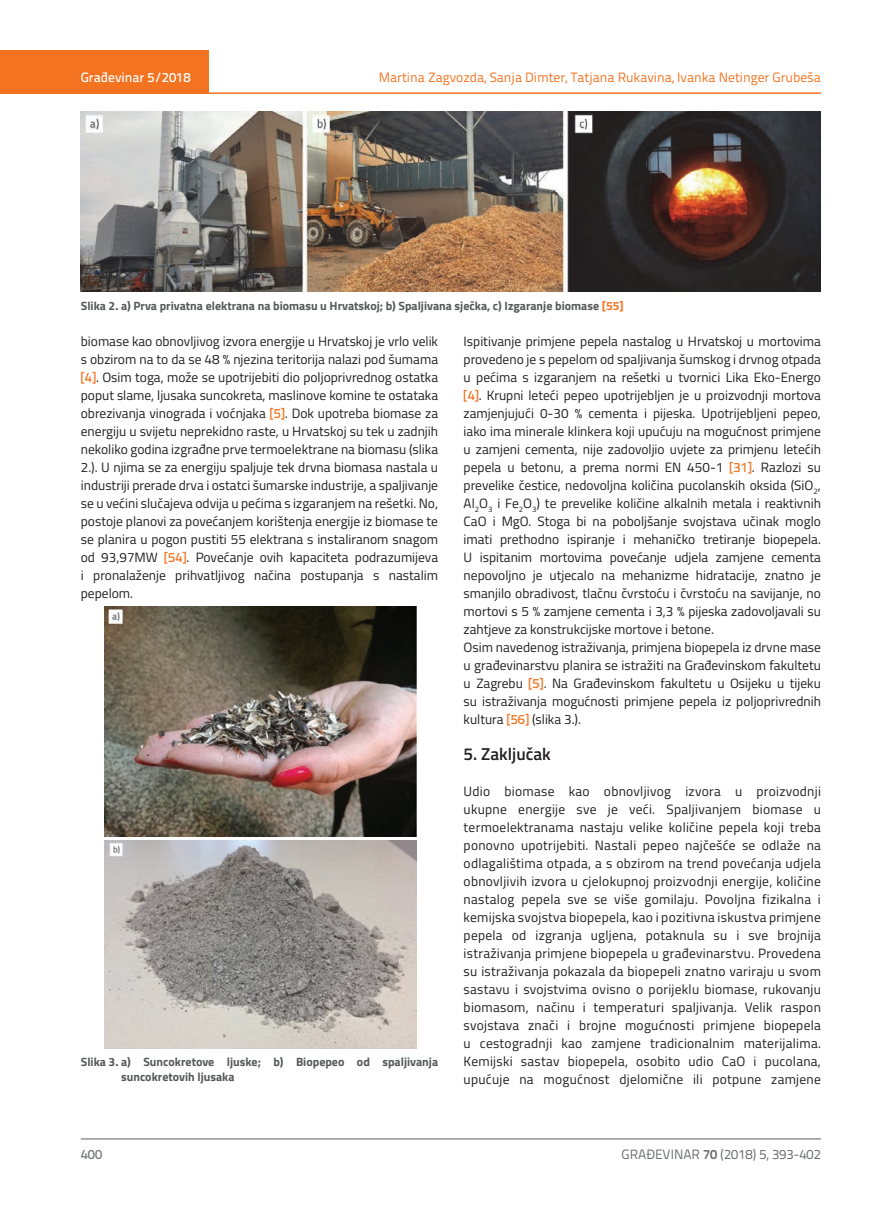
<style>
.page{position:relative;width:872px;height:1212px;background:#fff}
.page>*{position:absolute;margin:0;border:0;box-sizing:border-box;transform-origin:0 0}
.t1{font:600 17.25px "Titillium";color:#231f20}
.t2{font:13.5px/18px "Titillium";color:#231f20;text-align:justify}
.t3{font:13.5px "Titillium Text 22 L";color:#f47321}
.t4{font:13.5px "Titillium Text 22 L";color:#6c6d70}
.t5{font:500 13.5px "Titillium Text 22 L";color:#fff}
.t6{font:500 13.5px "Titillium Text 22 L";color:#787a7d}
.t7{font:700 12px/15px "Titillium";color:#57585a}
.s1{color:#f47321}
.s2{font-family:"Titillium Text 22 L";font-weight:500;color:#f47321}
.s3{font-weight:700}
</style>
<div class="page">
<div style="left:0;top:50px;width:208px;height:44px;background:#f47321"></div>
<hr style="left:0;top:92px;width:821px;height:2px;background:#f47321">
<hr style="left:81px;top:1139px;width:740px;height:1px;background:#57585a">
<img style="left:81px;top:112px;width:740px;height:180px">
<img style="left:105px;top:606px;width:312px;height:230px">
<img style="left:105px;top:840px;width:312px;height:208px">
<p class="t5" style="left:81px;top:67px;width:111px">Građevinar 5/2018</p>
<p class="t3" style="left:379px;top:68px;width:444px">Martina Zagvozda, Sanja Dimter, Tatjana Rukavina, Ivanka Netinger Grubeša</p>
<p class="t7" style="left:81px;top:297px;width:544px">Slika 2. a) Prva privatna elektrana na biomasu u Hrvatskoj; b) Spaljivana sječka, c) Izgaranje biomase <span class="s1">[55]</span></p>
<p class="t2" style="left:81px;top:331px;width:359px">biomase kao obnovljivog izvora energije u Hrvatskoj je vrlo velik s obzirom na to da se 48 % njezina teritorija nalazi pod šumama <span class="s2">[4]</span>. Osim toga, može se upotrijebiti dio poljoprivrednog ostatka poput slame, ljusaka suncokreta, maslinove komine te ostataka obrezivanja vinograda i voćnjaka <span class="s2">[5]</span>. Dok upotreba biomase za energiju u svijetu neprekidno raste, u Hrvatskoj su tek u zadnjih nekoliko godina izgrađne prve termoelektrane na biomasu (slika 2.). U njima se za energiju spaljuje tek drvna biomasa nastala u industriji prerade drva i ostatci šumarske industrije, a spaljivanje se u većini slučajeva odvija u pećima s izgaranjem na rešetki. No, postoje planovi za povećanjem korištenja energije iz biomase te se planira u pogon pustiti 55 elektrana s instaliranom snagom od 93,97MW <span class="s2">[54]</span>. Povećanje ovih kapaciteta podrazumijeva i pronalaženje prihvatljivog načina postupanja s nastalim pepelom.</p>
<p class="t7" style="left:121px;top:1054px;width:318px;text-indent:-40px">Slika 3. a) Suncokretove ljuske; b) Biopepeo od spaljivanja suncokretovih ljusaka</p>
<p class="t2" style="left:463px;top:331px;width:359px;text-align:left">Ispitivanje primjene pepela nastalog u Hrvatskoj u mortovima provedeno je s pepelom od spaljivanja šumskog i drvnog otpada u pećima s izgaranjem na rešetki u tvornici Lika Eko-Energo <span class="s2">[4]</span>. Krupni leteći pepeo upotrijebljen je u proizvodnji mortova zamjenjujući 0-30 % cementa i pijeska. Upotrijebljeni pepeo, iako ima minerale klinkera koji upućuju na mogućnost primjene u zamjeni cementa, nije zadovoljio uvjete za primjenu letećih pepela u betonu, a prema normi EN 450-1 <span class="s2">[31]</span>. Razlozi su prevelike čestice, nedovoljna količina pucolanskih oksida (SiO<sub>2</sub>, Al<sub>2</sub>O<sub>3</sub> i Fe<sub>2</sub>O<sub>3</sub>) te prevelike količine alkalnih metala i reaktivnih CaO i MgO. Stoga bi na poboljšanje svojstava učinak moglo imati prethodno ispiranje i mehaničko tretiranje biopepela.<br>U ispitanim mortovima povećanje udjela zamjene cementa nepovoljno je utjecalo na mehanizme hidratacije, znatno je smanjilo obradivost, tlačnu čvrstoću i čvrstoću na savijanje, no mortovi s 5 % zamjene cementa i 3,3 % pijeska zadovoljavali su zahtjeve za konstrukcijske mortove i betone.<br>Osim navedenog istraživanja, primjena biopepela iz drvne mase u građevinarstvu planira se istražiti na Građevinskom fakultetu u Zagrebu <span class="s2">[5]</span>. Na Građevinskom fakultetu u Osijeku u tijeku su istraživanja mogućnosti primjene pepela iz poljoprivrednih kultura <span class="s2">[56]</span> (slika 3.).</p>
<p class="t1" style="left:463px;top:741px;width:89px">5. Zaključak</p>
<p class="t2" style="left:463px;top:782px;width:359px">Udio biomase kao obnovljivog izvora u proizvodnji ukupne energije sve je veći. Spaljivanjem biomase u termoelektranama nastaju velike količine pepela koji treba ponovno upotrijebiti. Nastali pepeo najčešće se odlaže na odlagalištima otpada, a s obzirom na trend povećanja udjela obnovljivih izvora u cjelokupnoj proizvodnji energije, količine nastalog pepela sve se više gomilaju. Povoljna fizikalna i kemijska svojstva biopepela, kao i pozitivna iskustva primjene pepela od izgranja ugljena, potaknula su i sve brojnija istraživanja primjene biopepela u građevinarstvu. Provedena su istraživanja pokazala da biopepeli znatno variraju u svom sastavu i svojstvima ovisno o porijeklu biomase, rukovanju biomasom, načinu i temperaturi spaljivanja. Velik raspon svojstava znači i brojne mogućnosti primjene biopepela u cestogradnji kao zamjene tradicionalnim materijalima.<br>Kemijski sastav biopepela, osobito udio CaO i pucolana, upućuje na mogućnost djelomične ili potpune zamjene</p>
<p class="t6" style="left:81px;top:1144px;width:23px">400</p>
<p class="t4" style="left:621px;top:1144px;width:201px">GRAĐEVINAR <span class="s3">70</span> (2018) 5, 393-402</p>
</div>
